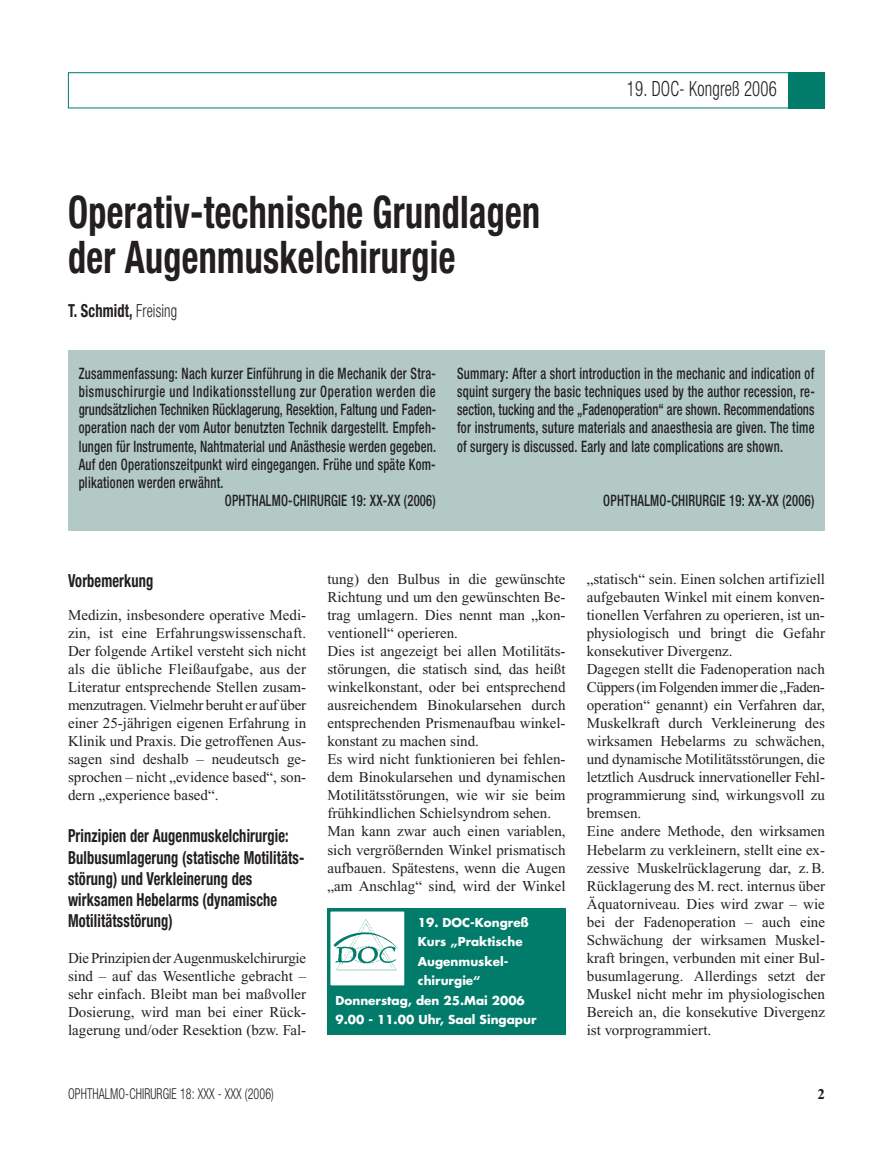
<style>
.page{position:relative;width:893px;height:1170px;background:#fff}
.page>*{position:absolute;margin:0;border:0;box-sizing:border-box;transform-origin:0 0}
.t1{font:700 condensed 45px/45px "Helvetica Neue";letter-spacing:.01em;color:#231f20;scale:.8 1}
.t2{font:300 condensed 21px "Helvetica Neue";letter-spacing:.01em;color:#231f20;scale:.8 1}
.t3{font:700 condensed 18px/21px "Helvetica Neue";letter-spacing:.01em;color:#231f20;scale:.8 1}
.t4{font:500 condensed 15.75px/18px "Helvetica Neue";letter-spacing:.02em;color:#231f20;text-align:justify;scale:.8 1}
.t5{font:500 condensed 15.75px "Helvetica Neue";letter-spacing:.05em;color:#231f20;scale:.8 1}
.t6{font:15px/18px "Times New Roman";color:#231f20;text-align:justify}
.t7{font:300 condensed 15px "Helvetica Neue";letter-spacing:.01em;color:#231f20;scale:.8 1}
.t8{font:700 15px "Times New Roman";color:#231f20}
.t9{font:700 12px "Futura";color:#fff}
.s1{font-weight:300}
</style>
<div class="page">
<div style="left:327px;top:908px;width:239px;height:126px;background:#017c6b"></div>
<div style="left:68px;top:350px;width:757px;height:180px;background:#b2c9c5"></div>
<div style="left:68px;top:72px;width:757px;height:36px;border:1px solid #017c6b"></div>
<div style="left:789px;top:72px;width:36px;height:36px;background:#017c6b"></div>
<div style="left:329px;top:909px;width:77px;height:77px;background:#fff"></div>
<img style="left:333px;top:919px;width:65px;height:52px">
<div style="left:327px;top:908px;width:80px;height:80px;border:3px solid #017c6b"></div>
<h1 class="t1" style="left:68px;top:193px;width:592px">Operativ-technische Grundlagen der Augenmuskelchirurgie</h1>
<p class="t3" style="left:68px;top:302px;width:138px">T. Schmidt, <span class="s1">Freising</span></p>
<h2 class="t2" style="left:627px;top:81px;width:189px">19. DOC- Kongreß 2006</h2>
<p class="t4" style="left:79px;top:366px;width:448px">Zusammenfassung: Nach kurzer Einführung in die Mechanik der Stra-</p>
<p class="t5" style="left:79px;top:386px;width:448px">bismuschirurgie und Indikationsstellung zur Operation werden die</p>
<p class="t4" style="left:79px;top:402px;width:448px">grundsätzlichen Techniken Rücklagerung, Resektion, Faltung und Faden-</p>
<p class="t4" style="left:79px;top:420px;width:448px">operation nach der vom Autor benutzten Technik dargestellt. Empfeh-</p>
<p class="t4" style="left:79px;top:438px;width:448px">lungen für Instrumente, Nahtmaterial und Anästhesie werden gegeben.</p>
<p class="t4" style="left:79px;top:456px;width:448px">Auf den Operationszeitpunkt wird eingegangen. Frühe und späte Kom-</p>
<p class="t4" style="left:79px;top:474px;width:183px">plikationen werden erwähnt.</p>
<p class="t4" style="left:225px;top:492px;width:265px">OPHTHALMO-CHIRURGIE 19: XX-XX (2006)</p>
<p class="t4" style="left:457px;top:366px;width:449px">Summary: After a short introduction in the mechanic and indication of squint surgery the basic techniques used by the author recession, re&shy;section, tucking and the „Fadenoperation“ are shown. Recommendations for instruments, suture materials and anaesthesia are given. The time of surgery is discussed. Early and late complications are shown.</p>
<p class="t4" style="left:603px;top:492px;width:265px">OPHTHALMO-CHIRURGIE 19: XX-XX (2006)</p>
<p class="t3" style="left:68px;top:571px;width:108px">Vorbemerkung</p>
<p class="t6" style="left:68px;top:607px;width:240px">Medizin, insbesondere operative Medi&shy;zin, ist eine Erfahrungswissenschaft.<br>Der folgende Artikel versteht sich nicht als die übliche Fleißaufgabe, aus der Literatur entsprechende Stellen zusam&shy;menzutragen. Vielmehr beruht er auf über einer 25-jährigen eigenen Erfahrung in Klinik und Praxis. Die getroffenen Aus&shy;sagen sind deshalb – neudeutsch ge&shy;sprochen – nicht „evidence based“, son&shy;dern „experience based“.</p>
<p class="t3" style="left:68px;top:827px;width:297px">Prinzipien der Augenmuskelchirurgie:<br>Bulbusumlagerung (statische Motilitäts&shy;störung) und Verkleinerung des wirksamen Hebelarms (dynamische Motilitätsstörung)</p>
<p class="t6" style="left:68px;top:949px;width:240px">Die Prinzipien der Augenmuskelchirurgie sind – auf das Wesentliche gebracht – sehr einfach. Bleibt man bei maßvoller Dosierung, wird man bei einer Rück&shy;lagerung und/oder Resektion (bzw. Fal-</p>
<p class="t6" style="left:327px;top:571px;width:240px;text-align:left">tung) den Bulbus in die gewünschte Richtung und um den gewünschten Be&shy;trag umlagern. Dies nennt man „kon&shy;ventionell“ operieren.<br>Dies ist angezeigt bei allen Motilitäts&shy;störungen, die statisch sind, das heißt winkelkonstant, oder bei entsprechend ausreichendem Binokularsehen durch entsprechenden Prismenaufbau winkel&shy;konstant zu machen sind.<br>Es wird nicht funktionieren bei fehlen&shy;dem Binokularsehen und dynamischen Motilitätsstörungen, wie wir sie beim frühkindlichen Schielsyndrom sehen.<br>Man kann zwar auch einen variablen, sich vergrößernden Winkel prismatisch aufbauen. Spätestens, wenn die Augen „am Anschlag“ sind, wird der Winkel</p>
<p class="t6" style="left:587px;top:571px;width:240px;text-align:left">„statisch“ sein. Einen solchen artifiziell aufgebauten Winkel mit einem konven&shy;tionellen Verfahren zu operieren, ist un&shy;physiologisch und bringt die Gefahr konsekutiver Divergenz.<br>Dagegen stellt die Fadenoperation nach Cüppers (im Folgenden immer die „Faden&shy;operation“ genannt) ein Verfahren dar, Muskelkraft durch Verkleinerung des wirksamen Hebelarms zu schwächen, und dynamische Motilitätsstörungen, die letztlich Ausdruck innervationeller Fehl&shy;programmierung sind, wirkungsvoll zu bremsen.<br>Eine andere Methode, den wirksamen Hebelarm zu verkleinern, stellt eine ex&shy;zessive Muskelrücklagerung dar, z. B.<br>Rücklagerung des M. rect. internus über Äquatorniveau. Dies wird zwar – wie bei der Fadenoperation – auch eine Schwächung der wirksamen Muskel&shy;kraft bringen, verbunden mit einer Bul&shy;busumlagerung. Allerdings setzt der Muskel nicht mehr im physiologischen Bereich an, die konsekutive Divergenz ist vorprogrammiert.</p>
<p class="t9" style="left:418px;top:916px;width:112px">19. DOC-Kongreß</p>
<p class="t9" style="left:418px;top:936px;width:106px">Kurs „Praktische</p>
<p class="t9" style="left:418px;top:955px;width:92px">Augenmuskel-</p>
<p class="t9" style="left:418px;top:975px;width:64px">chirurgie“</p>
<p class="t9" style="left:335px;top:994px;width:191px">Donnerstag, den 25.Mai 2006</p>
<p class="t9" style="left:335px;top:1014px;width:202px">9.00 - 11.00 Uhr, Saal Singapur</p>
<p class="t7" style="left:68px;top:1088px;width:259px">OPHTHALMO-CHIRURGIE 18: XXX - XXX (2006)</p>
<p class="t8" style="left:817px;top:1089px;width:9px">2</p>
</div>
